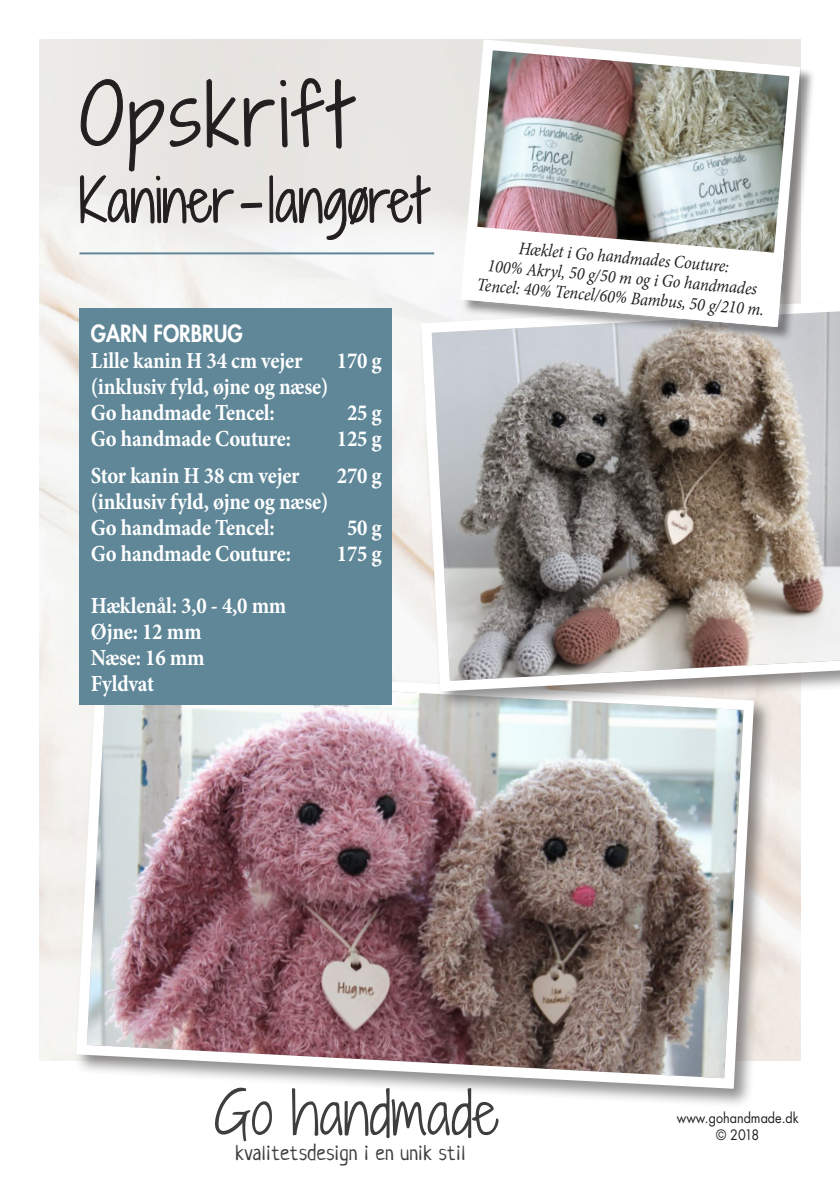
<style>
.page{position:relative;width:840px;height:1191px;background:#fff}
.page>*{position:absolute;margin:0;border:0;box-sizing:border-box;transform-origin:0 0}
.t1{font:300 80px "Shadows Into";letter-spacing:.05em;color:#231f20}
.t2{font:300 56.6px "Shadows Into";color:#3e3e3f}
.t3{font:300 56px "Shadows Into";letter-spacing:.01em;color:#231f20;scale:.95 1}
.t4{font:700 23px "Minion Pro";letter-spacing:-.01em;color:#fff;scale:.9 1}
.t5{font:800 23px "Futura Std";color:#fff;scale:.9 1}
.t6{font:21.6px "Neucha";letter-spacing:.02em;color:#3e3e3f}
.t7{font:italic 18px/20px "Minion Pro";color:#231f20;text-align:center;scale:.9 1}
.t8{font:14px "Futura Std";color:#231f20;scale:.9 1}
</style>
<div class="page">
<img style="left:40px;top:40px;width:759px;height:1020px">
<hr style="left:79px;top:252px;width:355px;height:2px;background:#5f8798">
<div style="left:74px;top:663px;width:699px;height:445px;background:#231f20;opacity:.5"></div>
<img style="left:71px;top:661px;width:687px;height:433px">
<div style="left:79px;top:308px;width:312px;height:396px;background:#5f8798"></div>
<svg style="left:80px;top:78px;width:350px;height:162px;background:#d9d7d4"></svg>
<div style="left:418px;top:297px;width:421px;height:414px;background:#231f20;opacity:.5"></div>
<svg style="left:415px;top:294px;width:424px;height:402px;background:#a09994"></svg>
<div style="left:461px;top:40px;width:354px;height:302px;background:#231f20;opacity:.5"></div>
<img style="left:455px;top:39px;width:350px;height:293px">
<svg style="left:460px;top:226px;width:323px;height:101px"></svg>
<p class="t1" style="left:79px;top:57px;width:270px">Opskrift</p>
<p class="t3" style="left:79px;top:160px;width:366px">Kaniner - langøret</p>
<p class="t5" style="left:91px;top:318px;width:170px">GARN FORBRUG</p>
<p class="t4" style="left:91px;top:344px;width:236px">Lille kanin H 34 cm vejer</p>
<p class="t4" style="left:336px;top:344px;width:51px">170 g</p>
<p class="t4" style="left:91px;top:370px;width:265px">(inklusiv fyld, øjne og næse)</p>
<p class="t4" style="left:91px;top:396px;width:206px">Go handmade Tencel:</p>
<p class="t4" style="left:347px;top:396px;width:40px">25 g</p>
<p class="t4" style="left:91px;top:422px;width:224px">Go handmade Couture:</p>
<p class="t4" style="left:336px;top:422px;width:51px">125 g</p>
<p class="t4" style="left:91px;top:459px;width:233px">Stor kanin H 38 cm vejer</p>
<p class="t4" style="left:336px;top:459px;width:51px">270 g</p>
<p class="t4" style="left:91px;top:485px;width:265px">(inklusiv fyld, øjne og næse)</p>
<p class="t4" style="left:91px;top:511px;width:206px">Go handmade Tencel:</p>
<p class="t4" style="left:347px;top:511px;width:40px">50 g</p>
<p class="t4" style="left:91px;top:537px;width:224px">Go handmade Couture:</p>
<p class="t4" style="left:336px;top:537px;width:51px">175 g</p>
<p class="t4" style="left:91px;top:589px;width:219px">Hæklenål: 3,0 - 4,0 mm</p>
<p class="t4" style="left:91px;top:615px;width:124px">Øjne: 12 mm</p>
<p class="t4" style="left:91px;top:641px;width:128px">Næse: 16 mm</p>
<p class="t4" style="left:91px;top:667px;width:72px">Fyldvat</p>
<p class="t7" style="left:481px;top:235px;width:322px;rotate:5deg">Hæklet i Go handmades Couture:<br>100% Akryl, 50 g/50 m og i Go handmades<br>Tencel: 40% Tencel/60% Bambus, 50 g/210 m.</p>
<p class="t2" style="left:214px;top:1071px;width:286px">Go handmade</p>
<p class="t6" style="left:235px;top:1140px;width:231px">kvalitetsdesign i en unik stil</p>
<p class="t8" style="left:676px;top:1109px;width:137px">www.gohandmade.dk</p>
<p class="t8" style="left:715px;top:1125px;width:49px">© 2018</p>
</div>
